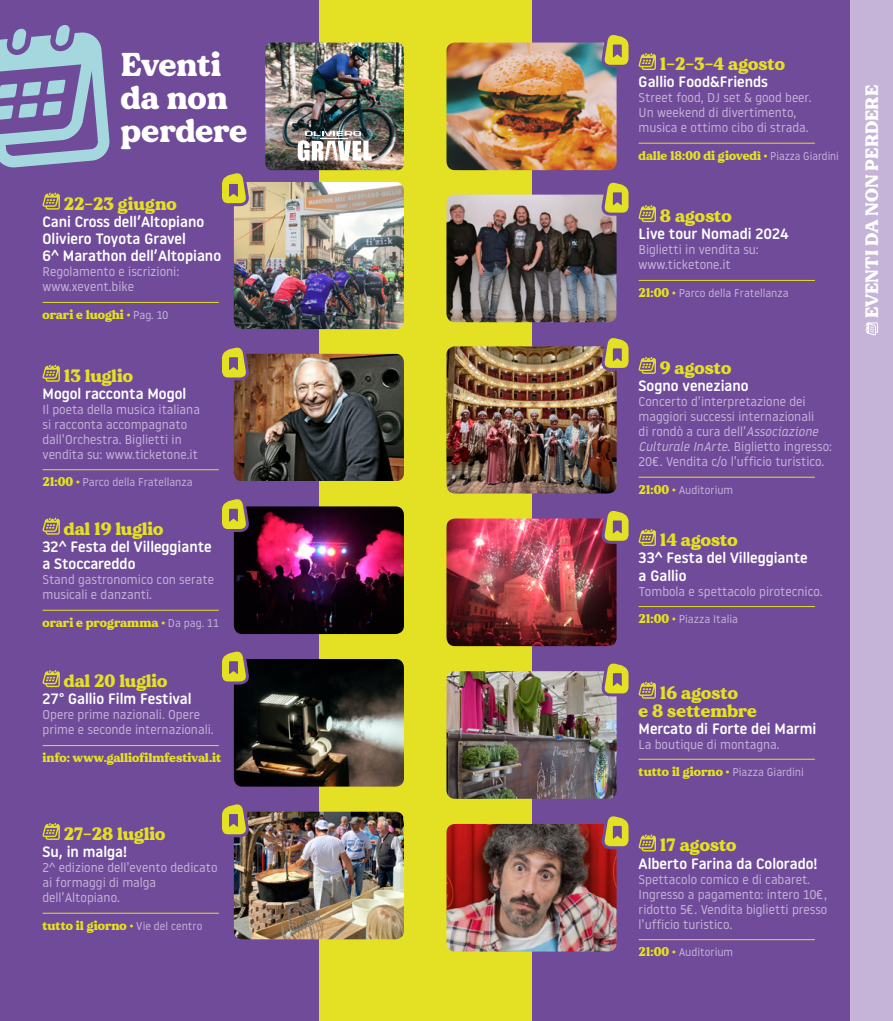
<style>
.page{position:relative;width:893px;height:1021px;background:#fff}
.page>*{position:absolute;margin:0;border:0;box-sizing:border-box;transform-origin:0 0}
.t1{font:33px/33px "MADE Dillan";color:#fff}
.t2{font:18px/18px "MADE Dillan";color:#e4e023;text-align:center}
.t3{font:18px "MADE Dillan";color:#fff}
.t4{font:500 15px/17.2px "Noway Round";color:#fff}
.t5{font:12.75px/15px "Noway";color:#c5b3d8}
.t6{font:12.75px "MADE Dillan";letter-spacing:-.01em;color:#e4e023}
.t7{font:11.25px "Noway";color:#c5b3d8}
.s1{font-family:"Noway";font-size:11.25px;color:#c5b3d8}
.s2{font-family:"MADE Dillan";font-size:12.75px;color:#e4e023}
.s3{font-style:italic}
</style>
<div class="page">
<div style="left:0;top:0;width:893px;height:1020px;background:#6f4b99"></div>
<div style="left:320px;top:0;width:212px;height:1020px;background:#e4e023"></div>
<hr style="left:43px;top:302px;width:176px;height:1px;background:#e4e023">
<hr style="left:43px;top:469px;width:176px;height:1px;background:#e4e023">
<hr style="left:639px;top:143px;width:176px;height:1px;background:#e4e023">
<hr style="left:639px;top:280px;width:176px;height:1px;background:#e4e023">
<hr style="left:639px;top:477px;width:176px;height:1px;background:#e4e023">
<hr style="left:639px;top:606px;width:176px;height:1px;background:#e4e023">
<hr style="left:639px;top:758px;width:176px;height:1px;background:#e4e023">
<hr style="left:639px;top:939px;width:176px;height:1px;background:#e4e023">
<hr style="left:43px;top:610px;width:176px;height:1px;background:#e4e023">
<hr style="left:43px;top:745px;width:176px;height:1px;background:#e4e023">
<hr style="left:43px;top:912px;width:176px;height:1px;background:#e4e023">
<svg style="left:0;top:25px;width:110px;height:143px"></svg>
<img style="left:234px;top:182px;width:170px;height:147px">
<img style="left:265px;top:43px;width:139px;height:127px">
<img style="left:446px;top:43px;width:171px;height:127px">
<img style="left:446px;top:195px;width:171px;height:127px">
<img style="left:446px;top:346px;width:171px;height:147px">
<img style="left:446px;top:518px;width:171px;height:128px">
<img style="left:446px;top:671px;width:171px;height:127px">
<img style="left:446px;top:824px;width:171px;height:127px">
<svg style="left:222px;top:173px;width:27px;height:35px"></svg>
<img style="left:234px;top:354px;width:170px;height:127px">
<img style="left:234px;top:506px;width:170px;height:128px">
<img style="left:234px;top:659px;width:170px;height:127px">
<img style="left:234px;top:811px;width:170px;height:128px">
<svg style="left:42px;top:192px;width:18px;height:17px"></svg>
<svg style="left:42px;top:365px;width:18px;height:17px"></svg>
<svg style="left:602px;top:35px;width:54px;height:35px"></svg>
<svg style="left:602px;top:182px;width:54px;height:40px"></svg>
<svg style="left:602px;top:338px;width:54px;height:36px"></svg>
<svg style="left:602px;top:511px;width:54px;height:35px"></svg>
<svg style="left:602px;top:663px;width:54px;height:35px"></svg>
<svg style="left:602px;top:816px;width:54px;height:35px"></svg>
<svg style="left:42px;top:517px;width:18px;height:17px"></svg>
<svg style="left:42px;top:670px;width:18px;height:17px"></svg>
<svg style="left:42px;top:823px;width:18px;height:16px"></svg>
<svg style="left:222px;top:347px;width:27px;height:35px"></svg>
<svg style="left:222px;top:499px;width:27px;height:34px"></svg>
<svg style="left:222px;top:651px;width:27px;height:35px"></svg>
<svg style="left:222px;top:804px;width:27px;height:34px"></svg>
<img style="left:298px;top:131px;width:74px;height:30px">
<div style="left:850px;top:0;width:43px;height:1020px;background:#c5b3d8"></div>
<svg style="left:865px;top:322px;width:13px;height:13px"></svg>
<h1 class="t1" style="left:121px;top:49px;width:128px">Eventi da non perdere</h1>
<h2 class="t2" style="left:64px;top:194px;width:115px">22-23 giugno</h2>
<p class="t4" style="left:43px;top:213px;width:180px">Cani Cross dell’Altopiano<br>Oliviero Toyota Gravel<br>6^ Marathon dell’Altopiano</p>
<p class="t5" style="left:43px;top:264px;width:138px">Regolamento e iscrizioni: www.xevent.bike</p>
<p class="t6" style="left:43px;top:306px;width:128px">orari e luoghi • <span class="s1">Pag. 10</span></p>
<h2 class="t2" style="left:64px;top:367px;width:71px">13 luglio</h2>
<p class="t4" style="left:43px;top:385px;width:145px">Mogol racconta Mogol</p>
<p class="t5" style="left:43px;top:401px;width:159px">Il poeta della musica italiana si racconta accompagnato dall’Orchestra. Biglietti in vendita su: www.ticketone.it</p>
<p class="t7" style="left:43px;top:474px;width:152px"><span class="s2">21:00 •</span> Parco della Fratellanza</p>
<h2 class="t2" style="left:64px;top:519px;width:101px">dal 19 luglio</h2>
<p class="t4" style="left:43px;top:537px;width:171px">32^ Festa del Villeggiante a Stoccareddo</p>
<p class="t5" style="left:43px;top:571px;width:173px">Stand gastronomico con serate musicali e danzanti.</p>
<p class="t6" style="left:43px;top:614px;width:178px">orari e programma • <span class="s1">Da pag. 11</span></p>
<h2 class="t2" style="left:64px;top:672px;width:105px">dal 20 luglio</h2>
<p class="t4" style="left:43px;top:690px;width:150px">27° Gallio Film Festival</p>
<p class="t5" style="left:43px;top:707px;width:173px">Opere prime nazionali. Opere prime e seconde internazionali.</p>
<p class="t6" style="left:43px;top:749px;width:180px">info: www.galliofilmfestival.it</p>
<h2 class="t2" style="left:64px;top:824px;width:103px">27-28 luglio</h2>
<p class="t4" style="left:43px;top:843px;width:86px">Su, in malga!</p>
<p class="t5" style="left:43px;top:859px;width:177px">2^ edizione dell’evento dedicato ai formaggi di malga dell’Altopiano.</p>
<p class="t6" style="left:43px;top:917px;width:161px">tutto il giorno • <span class="s1">Vie del centro</span></p>
<h2 class="t2" style="left:660px;top:55px;width:127px">1-2-3-4 agosto</h2>
<p class="t4" style="left:639px;top:73px;width:131px">Gallio Food&amp;Friends</p>
<p class="t5" style="left:639px;top:90px;width:175px">Street food, DJ set &amp; good beer.<br>Un weekend di divertimento, musica e ottimo cibo di strada.</p>
<p class="t6" style="left:639px;top:147px;width:202px">dalle 18:00 di giovedì • <span class="s1">Piazza Giardini</span></p>
<h2 class="t2" style="left:660px;top:207px;width:73px">8 agosto</h2>
<p class="t4" style="left:639px;top:225px;width:152px">Live tour Nomadi 2024</p>
<p class="t5" style="left:639px;top:242px;width:122px">Biglietti in vendita su: www.ticketone.it</p>
<p class="t7" style="left:639px;top:285px;width:152px"><span class="s2">21:00 •</span> Parco della Fratellanza</p>
<h2 class="t2" style="left:660px;top:359px;width:73px">9 agosto</h2>
<p class="t4" style="left:639px;top:377px;width:112px">Sogno veneziano</p>
<p class="t5" style="left:639px;top:393px;width:195px">Concerto d’interpretazione dei maggiori successi internazionali<br>di rondò a cura dell’<span class="s3">Associazione Culturale InArte</span>. Biglietto ingresso:<br>20€. Vendita c/o l’ufficio turistico.</p>
<p class="t7" style="left:639px;top:482px;width:96px"><span class="s2">21:00 •</span> Auditorium</p>
<h2 class="t2" style="left:660px;top:531px;width:79px">14 agosto</h2>
<p class="t4" style="left:639px;top:549px;width:171px">33^ Festa del Villeggiante a Gallio</p>
<p class="t5" style="left:639px;top:583px;width:186px">Tombola e spettacolo pirotecnico.</p>
<p class="t7" style="left:639px;top:611px;width:101px"><span class="s2">21:00 •</span> Piazza Italia</p>
<h2 class="t2" style="left:639px;top:683px;width:120px">16 agosto<br>e 8 settembre</h2>
<p class="t4" style="left:639px;top:719px;width:179px">Mercato di Forte dei Marmi</p>
<p class="t5" style="left:639px;top:736px;width:143px">La boutique di montagna.</p>
<p class="t6" style="left:639px;top:763px;width:167px">tutto il giorno • <span class="s1">Piazza Giardini</span></p>
<h2 class="t2" style="left:660px;top:836px;width:78px">17 agosto</h2>
<p class="t4" style="left:639px;top:854px;width:180px">Alberto Farina da Colorado!</p>
<p class="t5" style="left:639px;top:871px;width:190px">Spettacolo comico e di cabaret.<br>Ingresso a pagamento: intero 10€, ridotto 5€. Vendita biglietti presso l’ufficio turistico.</p>
<p class="t7" style="left:639px;top:944px;width:96px"><span class="s2">21:00 •</span> Auditorium</p>
<h2 class="t3" style="left:860px;top:318px;width:235px;rotate:-90deg">EVENTI DA NON PERDERE</h2>
</div>
